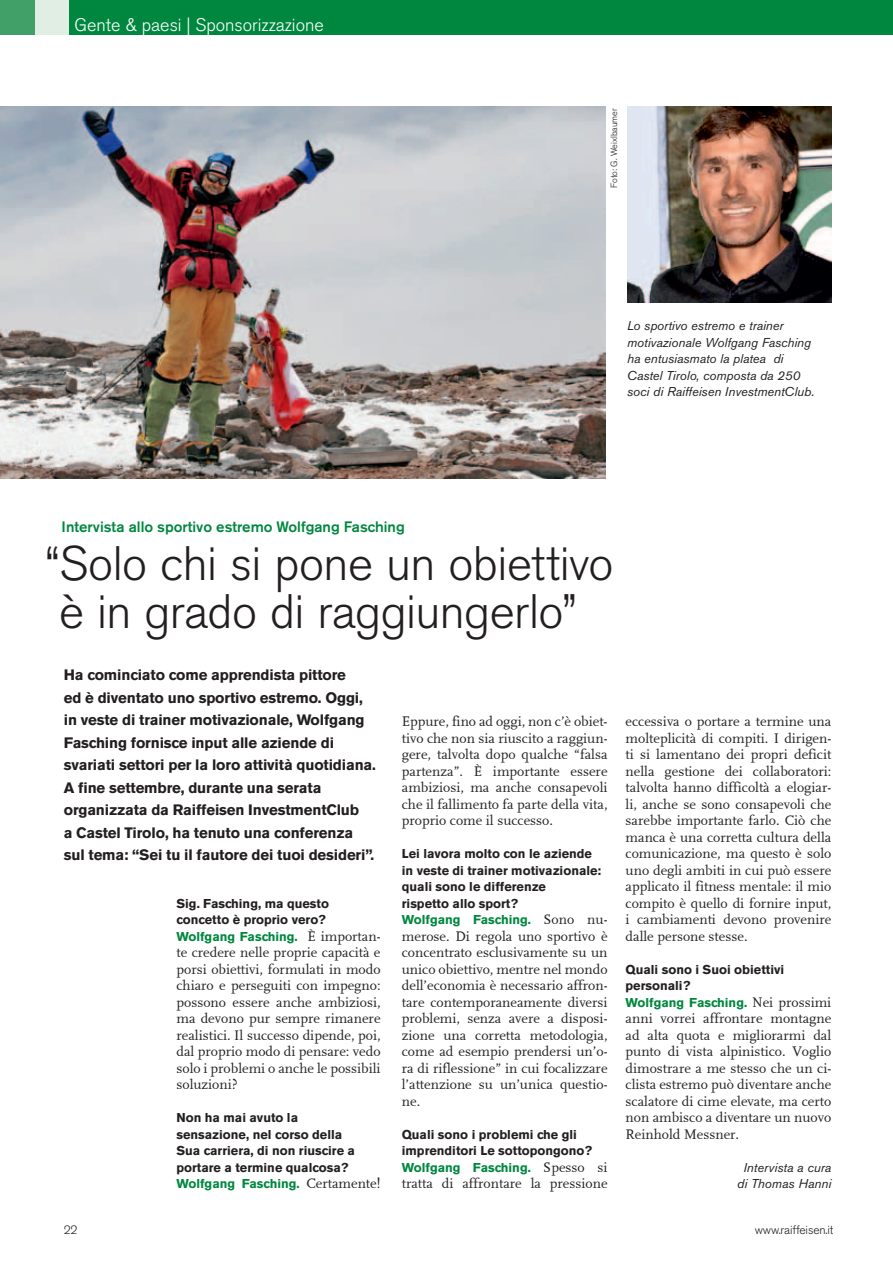
<style>
.page{position:relative;width:893px;height:1263px;background:#fff}
.page>*{position:absolute;margin:0;border:0;box-sizing:border-box;transform-origin:0 0}
.t1{font:300 48px/48px "Akzidenz Grotesk BE";letter-spacing:-.01em;color:#231f20}
.t2{font:300 18px "Akzidenz Grotesk BE";color:#fff}
.t3{font:700 15px/22.5px "Akzidenz Grotesk BE";letter-spacing:-.01em;color:#231f20}
.t4{font:500 15px "Akzidenz Grotesk BE";color:#00873f}
.t5{font:14.25px/16.5px "FF Scala";color:#231f20;text-align:justify}
.t6{font:700 12.75px/16.5px "Akzidenz Grotesk BE";color:#231f20}
.t7{font:italic 12.75px/16.5px "Akzidenz Grotesk BE";color:#231f20;text-align:center}
.t8{font:300 12px "Akzidenz Grotesk BE";letter-spacing:-.01em;color:#231f20}
.t9{font:300 9px "Akzidenz Grotesk BE";color:#231f20}
.s1{color:#00873f}
.s2{font-family:"FF Scala";font-weight:400;font-size:14.25px}
</style>
<div class="page">
<img style="left:0;top:106px;width:606px;height:372px">
<img style="left:627px;top:106px;width:204px;height:197px">
<div style="left:0;top:0;width:893px;height:34px;background:#00873f"></div>
<div style="left:0;top:0;width:68px;height:34px;background:#e0eee3"></div>
<div style="left:0;top:0;width:34px;height:34px;background:#41a068"></div>
<p class="t2" style="left:74px;top:14px;width:251px">Gente &amp; paesi | Sponsorizzazione</p>
<p class="t9" style="left:609px;top:188px;width:81px;rotate:-90deg">Foto: G. Weixlbaumer</p>
<p class="t7" style="left:627px;top:317px;width:189px;text-align:left">Lo sportivo estremo e trainer motivazionale Wolfgang Fasching ha entusiasmato la platea di<br>Castel Tirolo, composta da 250 soci di Raiffeisen InvestmentClub.</p>
<p class="t4" style="left:62px;top:517px;width:345px">Intervista allo sportivo estremo Wolfgang Fasching</p>
<h1 class="t1" style="left:45px;top:540px;width:569px">“Solo chi si pone un obiettivo è in grado di raggiungerlo”</h1>
<p class="t3" style="left:64px;top:664px;width:314px">Ha cominciato come apprendista pittore<br>ed è diventato uno sportivo estremo. Oggi, in veste di trainer motivazionale, Wolfgang Fasching fornisce input alle aziende di svariati settori per la loro attività quotidiana.<br>A fine settembre, durante una serata organizzata da Raiffeisen InvestmentClub<br>a Castel Tirolo, ha tenuto una conferenza sul tema: “Sei tu il fautore dei tuoi desideri”.</p>
<p class="t6" style="left:176px;top:895px;width:206px">Sig. Fasching, ma questo concetto è proprio vero?<br><span class="s1">Wolfgang Fasching.</span> <span class="s2">È importan-</span></p>
<p class="t5" style="left:176px;top:944px;width:206px">te credere nelle proprie capacità e porsi obiettivi, formulati in modo chiaro e perseguiti con impegno: possono essere anche ambiziosi, ma devono pur sempre rimanere realistici. Il successo dipende, poi, dal proprio modo di pensare: vedo solo i problemi o anche le possibili soluzioni?</p>
<p class="t6" style="left:176px;top:1109px;width:206px">Non ha mai avuto la<br>sensazione, nel corso della<br>Sua carriera, di non riuscire a portare a termine qualcosa?<br><span class="s1">Wolfgang Fasching.</span> <span class="s2">Certamente!</span></p>
<p class="t5" style="left:402px;top:713px;width:207px">Eppure, fino ad oggi, non c’è obiet&shy;tivo che non sia riuscito a raggiun&shy;gere, talvolta dopo qualche “falsa partenza”. È importante essere ambiziosi, ma anche consapevoli che il fallimento fa parte della vita, proprio come il successo.</p>
<p class="t6" style="left:402px;top:845px;width:207px">Lei lavora molto con le aziende<br>in veste di trainer motivazionale: quali sono le differenze<br>rispetto allo sport?<br><span class="s1">Wolfgang Fasching.</span> <span class="s2">Sono nu-</span></p>
<p class="t5" style="left:402px;top:928px;width:207px">merose. Di regola uno sportivo è concentrato esclusivamente su un unico obiettivo, mentre nel mondo dell’economia è necessario affron&shy;tare contemporaneamente diversi problemi, senza avere a disposi&shy;zione una corretta metodologia, come ad esempio prendersi un’o&shy;ra di riflessione” in cui focalizzare l’attenzione su un’unica questio&shy;ne.</p>
<p class="t6" style="left:402px;top:1126px;width:207px">Quali sono i problemi che gli imprenditori Le sottopongono?<br><span class="s1">Wolfgang Fasching.</span> <span class="s2">Spesso si</span></p>
<p class="t5" style="left:402px;top:1175px;width:207px">tratta di affrontare la pressione</p>
<p class="t5" style="left:626px;top:713px;width:207px">eccessiva o portare a termine una molteplicità di compiti. I dirigen&shy;ti si lamentano dei propri deficit nella gestione dei collaboratori: talvolta hanno difficoltà a elogiar&shy;li, anche se sono consapevoli che sarebbe importante farlo. Ciò che manca è una corretta cultura della comunicazione, ma questo è solo uno degli ambiti in cui può essere applicato il fitness mentale: il mio compito è quello di fornire input, i cambiamenti devono provenire dalle persone stesse.</p>
<p class="t6" style="left:626px;top:961px;width:207px">Quali sono i Suoi obiettivi personali?<br><span class="s1">Wolfgang Fasching.</span> <span class="s2">Nei prossimi</span></p>
<p class="t5" style="left:626px;top:1010px;width:207px">anni vorrei affrontare montagne ad alta quota e migliorarmi dal punto di vista alpinistico. Voglio dimostrare a me stesso che un ci&shy;clista estremo può diventare anche scalatore di cime elevate, ma certo non ambisco a diventare un nuovo Reinhold Messner.</p>
<p class="t7" style="left:737px;top:1159px;width:96px">Intervista a cura di Thomas Hanni</p>
<p class="t8" style="left:64px;top:1223px;width:15px">22</p>
<p class="t8" style="left:755px;top:1223px;width:80px">www.raiffeisen.it</p>
</div>
